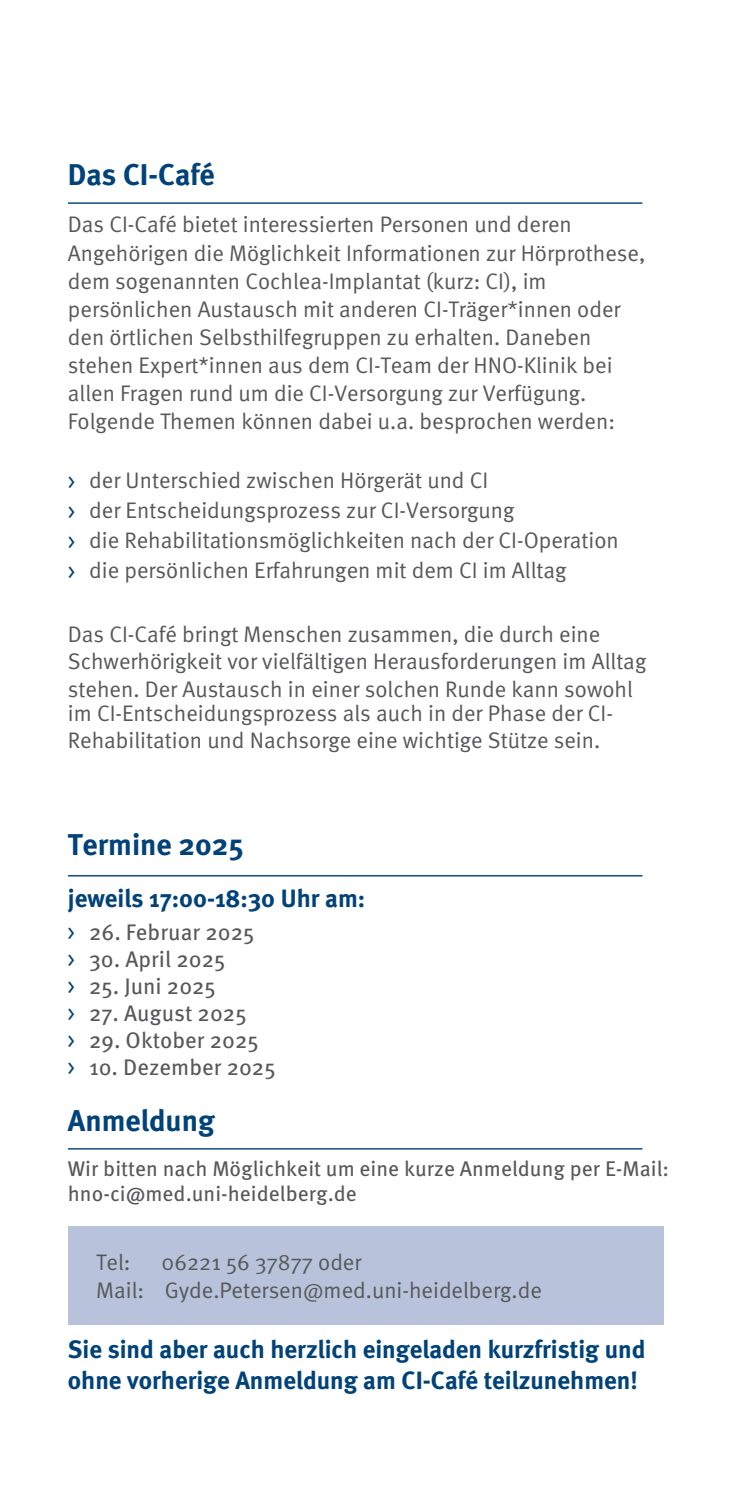
<style>
.page{position:relative;width:730px;height:1489px;background:#fff}
.page>*{position:absolute;margin:0;border:0;box-sizing:border-box;transform-origin:0 0}
.t1{font:700 30px "Meta";color:#004279}
.t2{font:700 25px/31.2px "Meta";color:#004279}
.t3{font:22.5px/28px "Meta Normal";color:#57585a}
.t4{font:22.5px/27px "Meta Pro";color:#57585a}
.t5{font:21.25px/25.5px "Meta Pro";color:#57585a}
.s1{color:#004279}
.s2{font-family:"Meta Pro"}
.s3{font-family:"Meta Normal";color:#004279}
</style>
<div class="page">
<hr style="left:68px;top:202px;width:574px;height:2px;background:#004279">
<hr style="left:68px;top:875px;width:574px;height:1px;background:#004279">
<hr style="left:68px;top:1148px;width:574px;height:1px;background:#004279">
<div style="left:68px;top:1225px;width:595px;height:99px;background:#b8c3db"></div>
<h1 class="t1" style="left:68px;top:157px;width:148px">Das CI-Café</h1>
<p class="t3" style="left:68px;top:210px;width:578px">Das CI-Café bietet interessierten Personen und deren Angehörigen die Möglichkeit Informationen zur Hörprothese, dem sogenannten Cochlea-Implantat (kurz: CI), im persönlichen Austausch mit anderen CI-Träger*innen oder den örtlichen Selbsthilfegruppen zu erhalten. Daneben stehen Expert*innen aus dem CI-Team der HNO-Klinik bei allen Fragen rund um die CI-Versorgung zur Verfügung.<br>Folgende Themen können dabei u.a. besprochen werden:</p>
<p class="t3" style="left:68px;top:464px;width:552px;line-height:30px"><span class="s1">&gt;</span> der Unterschied zwischen Hörgerät und CI<br><span class="s1">&gt;</span> der Entscheidungsprozess zur CI-Versorgung<br><span class="s1">&gt;</span> die Rehabilitationsmöglichkeiten nach der CI-Operation <span class="s1">&gt;</span> die persönlichen Erfahrungen mit dem CI im Alltag</p>
<p class="t3" style="left:68px;top:620px;width:579px;line-height:27.2px">Das CI-Café bringt Menschen zusammen, die durch eine<br>Schwerhörigkeit vor vielfältigen Herausforderungen im Alltag stehen. Der Austausch in einer solchen Runde kann sowohl</p>
<p class="t3" style="left:68px;top:699px;width:546px;line-height:27.2px">im CI-Entscheidungsprozess als auch in der Phase der CI-<br>Rehabilitation und Nachsorge eine wichtige Stütze sein.</p>
<h1 class="t1" style="left:68px;top:826px;width:178px">Termine 202<span class="s2">5</span></h1>
<p class="t2" style="left:68px;top:882px;width:299px">jeweils 17:00-18:30 Uhr am:</p>
<p class="t4" style="left:68px;top:917px;width:209px"><span class="s3">&gt;</span> 26. Februar 2025<br><span class="s3">&gt;</span> 30. April 2025<br><span class="s3">&gt;</span> 25. Juni 2025<br><span class="s3">&gt;</span> 27. August 2025<br><span class="s3">&gt;</span> 29. Oktober 2025<br><span class="s3">&gt;</span> 10. Dezember 2025</p>
<h1 class="t1" style="left:68px;top:1102px;width:148px">Anmeldung</h1>
<p class="t5" style="left:68px;top:1154px;width:602px">Wir bitten nach Möglichkeit um eine kurze Anmeldung per E-Mail: hno-ci@med.uni-heidelberg.de</p>
<p class="t3" style="left:96px;top:1247px;width:447px;text-indent:65px">06221 56 37877 oder<br>Mail: Gyde.Petersen@med.uni-heidelberg.de</p>
<p class="t2" style="left:68px;top:1333px;width:579px">Sie sind aber auch herzlich eingeladen kurzfristig und ohne vorherige Anmeldung am CI-Café teilzunehmen!</p>
<p class="t3" style="left:96px;top:1247px;width:36px">Tel:</p>
</div>
